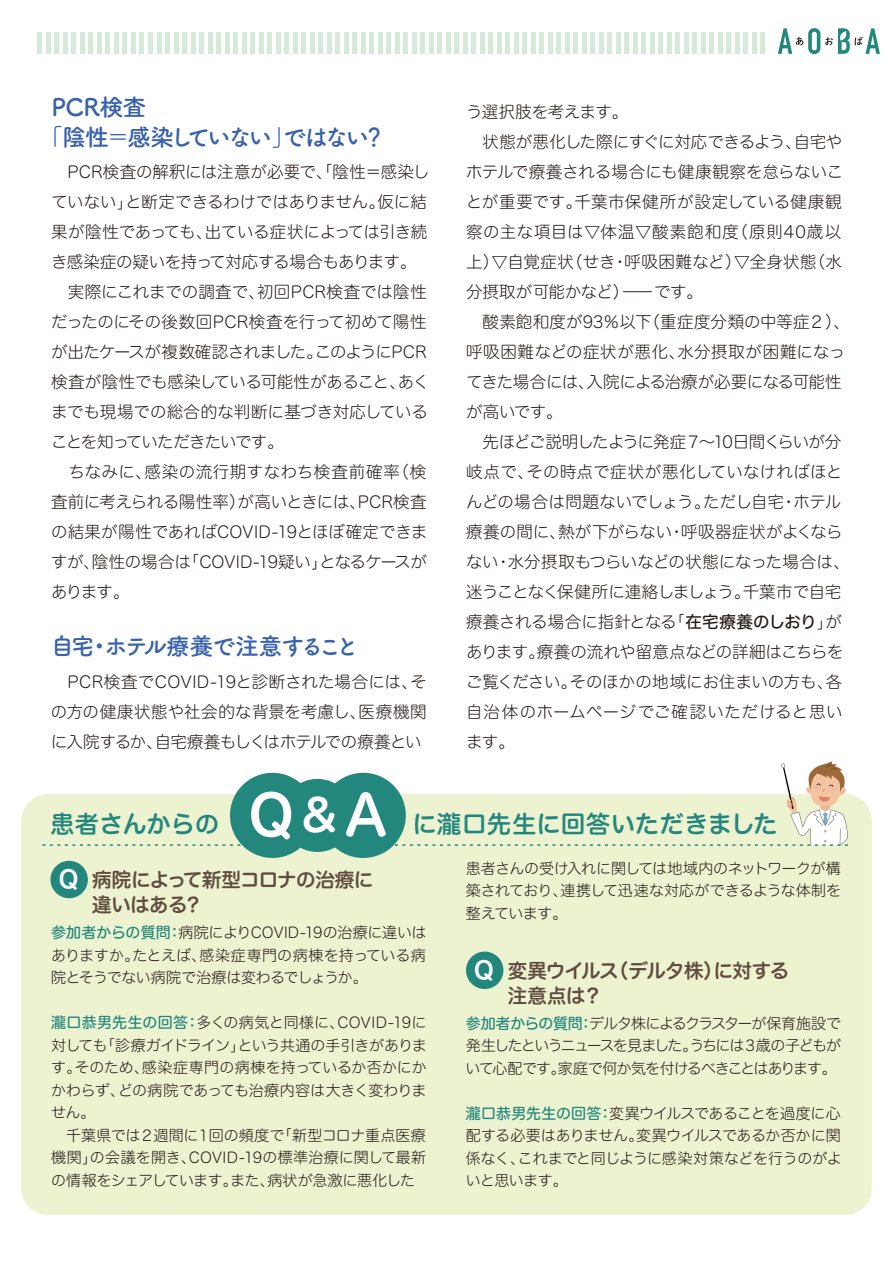
<style>
.page{position:relative;width:893px;height:1263px;background:#fff}
.page>*{position:absolute;margin:0;border:0;box-sizing:border-box;transform-origin:0 0}
.t1{font:54.45px "Hira Maru Std N W6";color:#fff}
.t2{font:700 24px/30px "Tsuku A Rd Gothic";letter-spacing:-.11em;color:#3962ad}
.t3{font:24px "Hira Maru Std N W6";letter-spacing:.02em;color:#23877e}
.t4{font:24px "Hira Maru Std N W6";color:#fff}
.t5{font:19.5px/25.5px "Hira Maru Std N W6";letter-spacing:-.035em;color:#604d40}
.t6{font:16.5px/30px "Hira Maru Std N W2";letter-spacing:-.005em;color:#231916}
.t7{font:15px/22.5px "Hira Maru Std N W2";letter-spacing:-.025em;color:#231916;text-align:justify}
.t8{font:15px/22.5px "Hira Maru Std N W2";letter-spacing:-.005em;color:#231916}
.s1{font-family:"Hira Maru Std N W5"}
.s2{font-size:43.65px}
.s3{font-family:"Hira Maru Std N W5";color:#23877e}
</style>
<div class="page">
<hr style="left:701px;top:33px;width:4px;height:21px;background:#d5ead8">
<hr style="left:710px;top:33px;width:4px;height:21px;background:#d5ead8">
<hr style="left:718px;top:33px;width:4px;height:21px;background:#d5ead8">
<hr style="left:727px;top:33px;width:4px;height:21px;background:#d5ead8">
<hr style="left:735px;top:33px;width:4px;height:21px;background:#d5ead8">
<hr style="left:744px;top:33px;width:4px;height:21px;background:#d5ead8">
<hr style="left:752px;top:33px;width:4px;height:21px;background:#d5ead8">
<hr style="left:761px;top:33px;width:4px;height:21px;background:#d5ead8">
<hr style="left:693px;top:33px;width:4px;height:21px;background:#d5ead8">
<hr style="left:684px;top:33px;width:4px;height:21px;background:#d5ead8">
<hr style="left:676px;top:33px;width:4px;height:21px;background:#d5ead8">
<hr style="left:667px;top:33px;width:4px;height:21px;background:#d5ead8">
<hr style="left:659px;top:33px;width:4px;height:21px;background:#d5ead8">
<hr style="left:650px;top:33px;width:4px;height:21px;background:#d5ead8">
<hr style="left:642px;top:33px;width:4px;height:21px;background:#d5ead8">
<hr style="left:633px;top:33px;width:4px;height:21px;background:#d5ead8">
<hr style="left:625px;top:33px;width:4px;height:21px;background:#d5ead8">
<hr style="left:616px;top:33px;width:4px;height:21px;background:#d5ead8">
<hr style="left:608px;top:33px;width:4px;height:21px;background:#d5ead8">
<hr style="left:599px;top:33px;width:4px;height:21px;background:#d5ead8">
<hr style="left:591px;top:33px;width:4px;height:21px;background:#d5ead8">
<hr style="left:582px;top:33px;width:4px;height:21px;background:#d5ead8">
<hr style="left:574px;top:33px;width:4px;height:21px;background:#d5ead8">
<hr style="left:565px;top:33px;width:4px;height:21px;background:#d5ead8">
<hr style="left:557px;top:33px;width:4px;height:21px;background:#d5ead8">
<hr style="left:548px;top:33px;width:4px;height:21px;background:#d5ead8">
<hr style="left:540px;top:33px;width:4px;height:21px;background:#d5ead8">
<hr style="left:531px;top:33px;width:4px;height:21px;background:#d5ead8">
<hr style="left:523px;top:33px;width:4px;height:21px;background:#d5ead8">
<hr style="left:514px;top:33px;width:4px;height:21px;background:#d5ead8">
<hr style="left:506px;top:33px;width:4px;height:21px;background:#d5ead8">
<hr style="left:497px;top:33px;width:4px;height:21px;background:#d5ead8">
<div style="left:488px;top:33px;width:5px;height:21px;background:#d5ead8"></div>
<hr style="left:480px;top:33px;width:4px;height:21px;background:#d5ead8">
<div style="left:471px;top:33px;width:5px;height:21px;background:#d5ead8"></div>
<hr style="left:463px;top:33px;width:4px;height:21px;background:#d5ead8">
<div style="left:454px;top:33px;width:5px;height:21px;background:#d5ead8"></div>
<hr style="left:446px;top:33px;width:4px;height:21px;background:#d5ead8">
<div style="left:437px;top:33px;width:5px;height:21px;background:#d5ead8"></div>
<hr style="left:429px;top:33px;width:4px;height:21px;background:#d5ead8">
<div style="left:420px;top:33px;width:5px;height:21px;background:#d5ead8"></div>
<hr style="left:412px;top:33px;width:4px;height:21px;background:#d5ead8">
<div style="left:403px;top:33px;width:5px;height:21px;background:#d5ead8"></div>
<hr style="left:395px;top:33px;width:4px;height:21px;background:#d5ead8">
<div style="left:386px;top:33px;width:5px;height:21px;background:#d5ead8"></div>
<hr style="left:378px;top:33px;width:4px;height:21px;background:#d5ead8">
<div style="left:369px;top:33px;width:5px;height:21px;background:#d5ead8"></div>
<hr style="left:361px;top:33px;width:4px;height:21px;background:#d5ead8">
<div style="left:352px;top:33px;width:5px;height:21px;background:#d5ead8"></div>
<hr style="left:344px;top:33px;width:4px;height:21px;background:#d5ead8">
<div style="left:335px;top:33px;width:5px;height:21px;background:#d5ead8"></div>
<hr style="left:327px;top:33px;width:4px;height:21px;background:#d5ead8">
<div style="left:318px;top:33px;width:5px;height:21px;background:#d5ead8"></div>
<hr style="left:310px;top:33px;width:4px;height:21px;background:#d5ead8">
<div style="left:301px;top:33px;width:5px;height:21px;background:#d5ead8"></div>
<hr style="left:293px;top:33px;width:4px;height:21px;background:#d5ead8">
<div style="left:284px;top:33px;width:5px;height:21px;background:#d5ead8"></div>
<hr style="left:276px;top:33px;width:4px;height:21px;background:#d5ead8">
<div style="left:267px;top:33px;width:5px;height:21px;background:#d5ead8"></div>
<hr style="left:259px;top:33px;width:4px;height:21px;background:#d5ead8">
<div style="left:250px;top:33px;width:5px;height:21px;background:#d5ead8"></div>
<hr style="left:242px;top:33px;width:4px;height:21px;background:#d5ead8">
<div style="left:233px;top:33px;width:5px;height:21px;background:#d5ead8"></div>
<hr style="left:225px;top:33px;width:4px;height:21px;background:#d5ead8">
<div style="left:216px;top:33px;width:5px;height:21px;background:#d5ead8"></div>
<hr style="left:208px;top:33px;width:4px;height:21px;background:#d5ead8">
<div style="left:199px;top:33px;width:5px;height:21px;background:#d5ead8"></div>
<hr style="left:191px;top:33px;width:4px;height:21px;background:#d5ead8">
<div style="left:182px;top:33px;width:5px;height:21px;background:#d5ead8"></div>
<hr style="left:174px;top:33px;width:4px;height:21px;background:#d5ead8">
<div style="left:165px;top:33px;width:5px;height:21px;background:#d5ead8"></div>
<hr style="left:157px;top:33px;width:4px;height:21px;background:#d5ead8">
<div style="left:148px;top:33px;width:5px;height:21px;background:#d5ead8"></div>
<hr style="left:140px;top:33px;width:4px;height:21px;background:#d5ead8">
<div style="left:131px;top:33px;width:5px;height:21px;background:#d5ead8"></div>
<hr style="left:123px;top:33px;width:4px;height:21px;background:#d5ead8">
<div style="left:114px;top:33px;width:5px;height:21px;background:#d5ead8"></div>
<hr style="left:106px;top:33px;width:4px;height:21px;background:#d5ead8">
<div style="left:97px;top:33px;width:5px;height:21px;background:#d5ead8"></div>
<hr style="left:89px;top:33px;width:4px;height:21px;background:#d5ead8">
<div style="left:80px;top:33px;width:5px;height:21px;background:#d5ead8"></div>
<hr style="left:72px;top:33px;width:4px;height:21px;background:#d5ead8">
<div style="left:63px;top:33px;width:5px;height:21px;background:#d5ead8"></div>
<hr style="left:55px;top:33px;width:4px;height:21px;background:#d5ead8">
<div style="left:46px;top:33px;width:5px;height:21px;background:#d5ead8"></div>
<hr style="left:38px;top:33px;width:4px;height:21px;background:#d5ead8">
<svg style="left:778px;top:28px;width:102px;height:26px"></svg>
<div style="left:21px;top:794px;width:851px;height:421px;background:#edf3d0;border-radius:26px"></div>
<div style="left:230px;top:773px;width:85px;height:85px;background:#23877e;border-radius:50%"></div>
<div style="left:321px;top:773px;width:85px;height:85px;background:#23877e;border-radius:50%"></div>
<div style="left:281px;top:779px;width:73px;height:73px;background:#23877e;border-radius:50%"></div>
<div style="left:50px;top:861px;width:38px;height:37px;background:#23877e;border-radius:50%"></div>
<div style="left:466px;top:951px;width:37px;height:38px;background:#23877e;border-radius:50%"></div>
<svg style="left:42px;top:761px;width:808px;height:85px"></svg>
<h2 class="t2" style="left:39px;top:91px;width:349px;text-indent:12px">PCR検査<br>「陰性＝感染していない」ではない？</h2>
<p class="t6" style="left:51px;top:157px;width:380px">　PCR検査の解釈には注意が必要で、「陰性＝感染していない」と断定できるわけではありません。仮に結果が陰性であっても、出ている症状によっては引き続き感染症の疑いを持って対応する場合もあります。　実際にこれまでの調査で、初回PCR検査では陰性だったのにその後数回PCR検査を行って初めて陽性が出たケースが複数確認されました。このようにPCR検査が陰性でも感染している可能性があること、あくまでも現場での総合的な判断に基づき対応していることを知っていただきたいです。<br>　ちなみに、感染の流行期すなわち検査前確率（検査前に考えられる陽性率）が高いときには、PCR検査の結果が陽性であればCOVID-19とほぼ確定できますが、陰性の場合は「COVID-19疑い」となるケースがあります。</p>
<h2 class="t2" style="left:50px;top:630px;width:310px">自宅・ホテル療養で注意すること</h2>
<p class="t6" style="left:51px;top:667px;width:378px;text-align:justify">　PCR検査でCOVID-19と診断された場合には、その方の健康状態や社会的な背景を考慮し、医療機関に入院するか、自宅療養もしくはホテルでの療養とい</p>
<p class="t6" style="left:466px;top:96px;width:385px">う選択肢を考えます。<br>　状態が悪化した際にすぐに対応できるよう、自宅やホテルで療養される場合にも健康観察を怠らないことが重要です。千葉市保健所が設定している健康観察の主な項目は▽体温▽酸素飽和度（原則40歳以上）▽自覚症状（せき・呼吸困難など）▽全身状態（水分摂取が可能かなど）―です。<br>　酸素飽和度が93％以下（重症度分類の中等症２）、呼吸困難などの症状が悪化、水分摂取が困難になってきた場合には、入院による治療が必要になる可能性が高いです。<br>　先ほどご説明したように発症７～10日間くらいが分岐点で、その時点で症状が悪化していなければほとんどの場合は問題ないでしょう。ただし自宅・ホテル療養の間に、熱が下がらない・呼吸器症状がよくならない・水分摂取もつらいなどの状態になった場合は、迷うことなく保健所に連絡しましょう。千葉市で自宅療養される場合に指針となる「<span class="s1">在宅療養のしおり</span>」があります。療養の流れや留意点などの詳細はこちらをご覧ください。そのほかの地域にお住まいの方も、各自治体のホームページでご確認いただけると思います。</p>
<h1 class="t1" style="left:249px;top:774px;width:140px">Q<span class="s2">＆</span>A</h1>
<h2 class="t3" style="left:50px;top:806px;width:170px">患者さんからの</h2>
<p class="t5" style="left:92px;top:867px;width:283px">病院によって新型コロナの治療に違いはある？</p>
<h2 class="t4" style="left:59px;top:861px;width:21px">Q</h2>
<h2 class="t3" style="left:412px;top:806px;width:367px">に瀧口先生に回答いただきました</h2>
<p class="t7" style="left:466px;top:857px;width:377px">患者さんの受け入れに関しては地域内のネットワークが構築されており、連携して迅速な対応ができるような体制を整えています。</p>
<p class="t7" style="left:51px;top:921px;width:377px"><span class="s3">参加者からの質問：</span>病院によりCOVID-19の治療に違いはありますか。たとえば、感染症専門の病棟を持っている病院とそうでない病院で治療は変わるでしょうか。</p>
<p class="t8" style="left:51px;top:1011px;width:377px"><span class="s3">瀧口恭男先生の回答：</span>多くの病気と同様に、COVID-19に対しても「診療ガイドライン」という共通の手引きがあります。そのため、感染症専門の病棟を持っているか否かにかかわらず、どの病院であっても治療内容は大きく変わりません。<br>　千葉県では２週間に１回の頻度で「新型コロナ重点医療機関」の会議を開き、COVID-19の標準治療に関して最新の情報をシェアしています。また、病状が急激に悪化した</p>
<p class="t7" style="left:466px;top:1012px;width:377px"><span class="s3">参加者からの質問：</span>デルタ株によるクラスターが保育施設で発生したというニュースを見ました。うちには３歳の子どもがいて心配です。家庭で何か気を付けるべきことはあります。</p>
<h2 class="t4" style="left:474px;top:952px;width:21px">Q</h2>
<p class="t5" style="left:508px;top:958px;width:283px">変異ウイルス（デルタ株）に対する注意点は？</p>
<p class="t7" style="left:466px;top:1102px;width:377px"><span class="s3">瀧口恭男先生の回答：</span>変異ウイルスであることを過度に心配する必要はありません。変異ウイルスであるか否かに関係なく、これまでと同じように感染対策などを行うのがよいと思います。</p>
</div>
